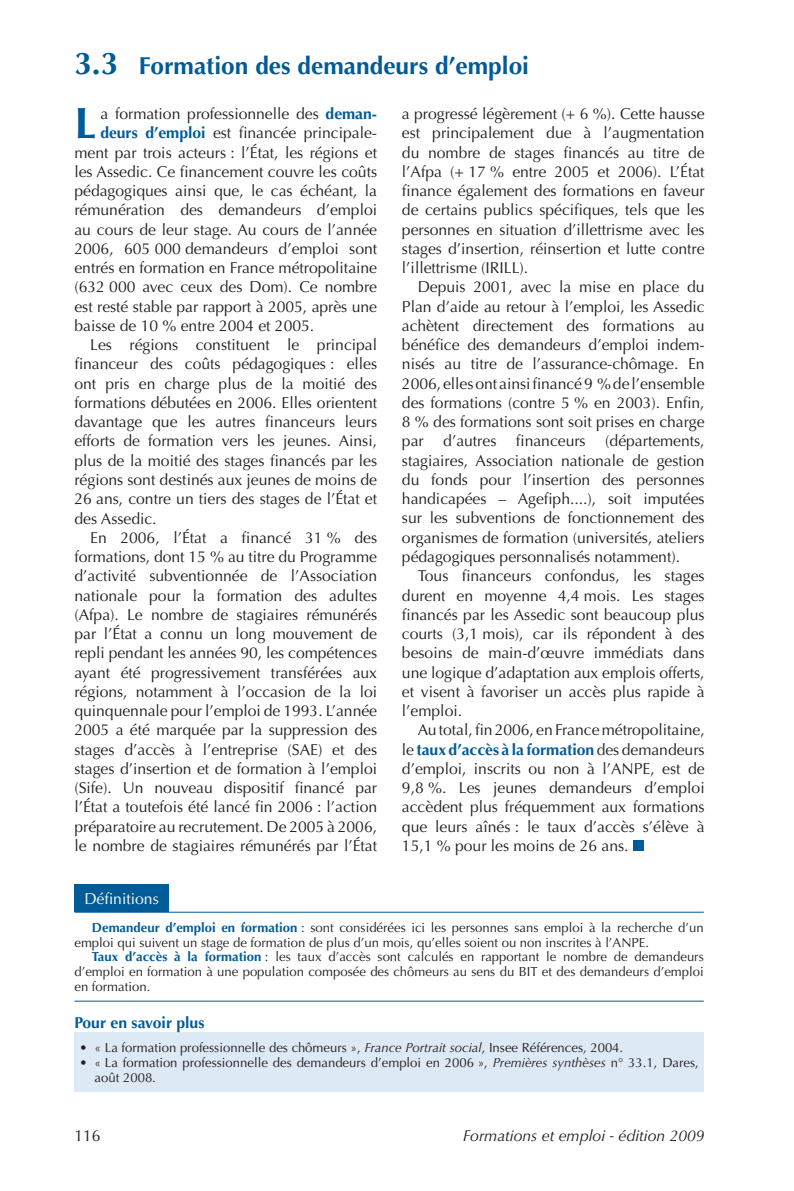
<style>
.page{position:relative;width:794px;height:1191px;background:#fff}
.page>*{position:absolute;margin:0;border:0;box-sizing:border-box;transform-origin:0 0}
.t1{font:700 43.93px "Optima";color:#005b97}
.t2{font:700 24.5px "Optima";color:#005b97}
.t3{font:15.75px/19.2px "Optima";color:#231f20;text-align:justify}
.t4{font:italic 15.75px "Optima";color:#231f20}
.t5{font:700 15.75px "Optima";color:#005b97}
.t6{font:15.75px "Optima";color:#fff}
.t7{font:13.12px/14.9px "Optima";color:#231f20}
.s1{font-size:31.5px}
.s2{color:#fff}
.s3{font-weight:700;color:#005b97}
.s4{font-style:italic}
</style>
<div class="page">
<div style="left:633px;top:840px;width:11px;height:11px;background:#005b97"></div>
<div style="left:74px;top:884px;width:95px;height:28px;background:#005b97"></div>
<div style="left:74px;top:1032px;width:630px;height:59px;background:#dde9f4"></div>
<hr style="left:74px;top:911px;width:630px;height:1px;background:#005b97">
<hr style="left:74px;top:1000px;width:630px;height:1px;background:#005b97">
<h2 class="t2" style="left:74px;top:56px;width:456px"><span class="s1">3.3</span> Formation des demandeurs d’emploi</h2>
<h1 class="t1" style="left:74px;top:105px;width:23px">L</h1>
<p class="t3" style="left:96px;top:106px;width:282px"><span class="s2">i</span>a formation professionnelle des <span class="s3">deman-</span></p>
<p class="t3" style="left:402px;top:106px;width:304px">a progressé légèrement (+ 6 %). Cette hausse est principalement due à l’augmentation du nombre de stages financés au titre de l’Afpa (+ 17 % entre 2005 et 2006). L’État finance également des formations en faveur de certains publics spécifiques, tels que les personnes en situation d’illettrisme avec les stages d’insertion, réinsertion et lutte contre l’illettrisme (IRILL).</p>
<p class="t3" style="left:402px;top:279px;width:304px;text-indent:16px">Depuis 2001, avec la mise en place du Plan d’aide au retour à l’emploi, les Assedic achètent directement des formations au bénéfice des demandeurs d’emploi indem&shy;nisés au titre de l’assurance-chômage. En 2006, elles ont ainsi financé 9 % de l’ensemble des formations (contre 5 % en 2003). Enfin, 8 % des formations sont soit prises en charge par d’autres financeurs (départements, stagiaires, Association nationale de gestion du fonds pour l’insertion des personnes handicapées – Agefiph....), soit imputées sur les subventions de fonctionnement des organismes de formation (universités, ateliers pédagogiques personnalisés notamment).</p>
<p class="t3" style="left:402px;top:568px;width:304px;text-indent:16px">Tous financeurs confondus, les stages durent en moyenne 4,4 mois. Les stages financés par les Assedic sont beaucoup plus courts (3,1 mois), car ils répondent à des besoins de main-d’œuvre immédiats dans une logique d’adaptation aux emplois offerts, et visent à favoriser un accès plus rapide à l’emploi.</p>
<p class="t3" style="left:402px;top:722px;width:304px;text-indent:16px">Au total, fin 2006, en France métropolitaine, le <span class="s3">taux d’accès à la formation</span> des demandeurs d’emploi, inscrits ou non à l’ANPE, est de 9,8 %. Les jeunes demandeurs d’emploi accèdent plus fréquemment aux formations que leurs aînés : le taux d’accès s’élève à 15,1 % pour les moins de 26 ans.</p>
<p class="t3" style="left:96px;top:125px;width:282px"><span class="s2">i</span><span class="s3">deurs d’emploi</span> est financée principale-</p>
<p class="t3" style="left:74px;top:144px;width:304px">ment par trois acteurs : l’État, les régions et</p>
<p class="t3" style="left:74px;top:163px;width:304px">les Assedic. Ce financement couvre les coûts</p>
<p class="t3" style="left:74px;top:183px;width:304px">pédagogiques ainsi que, le cas échéant, la</p>
<p class="t3" style="left:74px;top:202px;width:304px">rémunération des demandeurs d’emploi</p>
<p class="t3" style="left:74px;top:221px;width:304px">au cours de leur stage. Au cours de l’année</p>
<p class="t3" style="left:74px;top:240px;width:304px">2006, 605 000 demandeurs d’emploi sont</p>
<p class="t3" style="left:74px;top:260px;width:304px">entrés en formation en France métropolitaine</p>
<p class="t3" style="left:74px;top:279px;width:304px">(632 000 avec ceux des Dom). Ce nombre</p>
<p class="t3" style="left:74px;top:298px;width:304px">est resté stable par rapport à 2005, après une</p>
<p class="t3" style="left:74px;top:317px;width:241px">baisse de 10 % entre 2004 et 2005.</p>
<p class="t3" style="left:90px;top:337px;width:288px">Les régions constituent le principal</p>
<p class="t3" style="left:74px;top:356px;width:304px">financeur des coûts pédagogiques : elles</p>
<p class="t3" style="left:74px;top:375px;width:304px">ont pris en charge plus de la moitié des</p>
<p class="t3" style="left:74px;top:394px;width:304px">formations débutées en 2006. Elles orientent</p>
<p class="t3" style="left:74px;top:414px;width:304px">davantage que les autres financeurs leurs</p>
<p class="t3" style="left:74px;top:433px;width:304px">efforts de formation vers les jeunes. Ainsi,</p>
<p class="t3" style="left:74px;top:452px;width:304px">plus de la moitié des stages financés par les</p>
<p class="t3" style="left:74px;top:471px;width:304px">régions sont destinés aux jeunes de moins de</p>
<p class="t3" style="left:74px;top:491px;width:304px">26 ans, contre un tiers des stages de l’État et</p>
<p class="t3" style="left:74px;top:510px;width:84px">des Assedic.</p>
<p class="t3" style="left:90px;top:529px;width:288px">En 2006, l’État a financé 31 % des</p>
<p class="t3" style="left:74px;top:548px;width:304px">formations, dont 15 % au titre du Programme</p>
<p class="t3" style="left:74px;top:568px;width:304px">d’activité subventionnée de l’Association</p>
<p class="t3" style="left:74px;top:587px;width:304px">nationale pour la formation des adultes</p>
<p class="t3" style="left:74px;top:606px;width:304px">(Afpa). Le nombre de stagiaires rémunérés</p>
<p class="t3" style="left:74px;top:625px;width:304px">par l’État a connu un long mouvement de</p>
<p class="t3" style="left:74px;top:645px;width:304px">repli pendant les années 90, les compétences</p>
<p class="t3" style="left:74px;top:664px;width:304px">ayant été progressivement transférées aux</p>
<p class="t3" style="left:74px;top:683px;width:304px">régions, notamment à l’occasion de la loi</p>
<p class="t3" style="left:74px;top:702px;width:304px">quinquennale pour l’emploi de 1993. L’année</p>
<p class="t3" style="left:74px;top:722px;width:304px">2005 a été marquée par la suppression des</p>
<p class="t3" style="left:74px;top:741px;width:304px">stages d’accès à l’entreprise (SAE) et des</p>
<p class="t3" style="left:74px;top:760px;width:304px">stages d’insertion et de formation à l’emploi</p>
<p class="t3" style="left:74px;top:779px;width:304px">(Sife). Un nouveau dispositif financé par</p>
<p class="t3" style="left:74px;top:799px;width:304px">l’État a toutefois été lancé fin 2006 : l’action</p>
<p class="t3" style="left:74px;top:818px;width:304px">préparatoire au recrutement. De 2005 à 2006,</p>
<p class="t3" style="left:74px;top:837px;width:304px">le nombre de stagiaires rémunérés par l’État</p>
<p class="t6" style="left:84px;top:892px;width:76px">Définitions</p>
<p class="t7" style="left:74px;top:921px;width:631px;text-indent:18px"><span class="s3">Demandeur d’emploi en formation</span> : sont considérées ici les personnes sans emploi à la recherche d’un emploi qui suivent un stage de formation de plus d’un mois, qu’elles soient ou non inscrites à l’ANPE.</p>
<p class="t7" style="left:74px;top:950px;width:631px;text-align:justify;text-indent:17px"><span class="s3">Taux d’accès à la formation</span> : les taux d’accès sont calculés en rapportant le nombre de demandeurs d’emploi en formation à une population composée des chômeurs au sens du BIT et des demandeurs d’emploi en formation.</p>
<p class="t5" style="left:74px;top:1015px;width:132px">Pour en savoir plus</p>
<p class="t7" style="left:79px;top:1041px;width:545px">• « La formation professionnelle des chômeurs », <span class="s4">France Portrait social</span>, Insee Références, 2004.</p>
<p class="t7" style="left:95px;top:1056px;width:605px;text-indent:-15px">• « La formation professionnelle des demandeurs d’emploi en 2006 », <span class="s4">Premières synthèses</span> n° 33.1, Dares, août 2008.</p>
<p class="t3" style="left:74px;top:1128px;width:28px">116</p>
<p class="t4" style="left:463px;top:1129px;width:243px">Formations et emploi - édition 2009</p>
</div>
